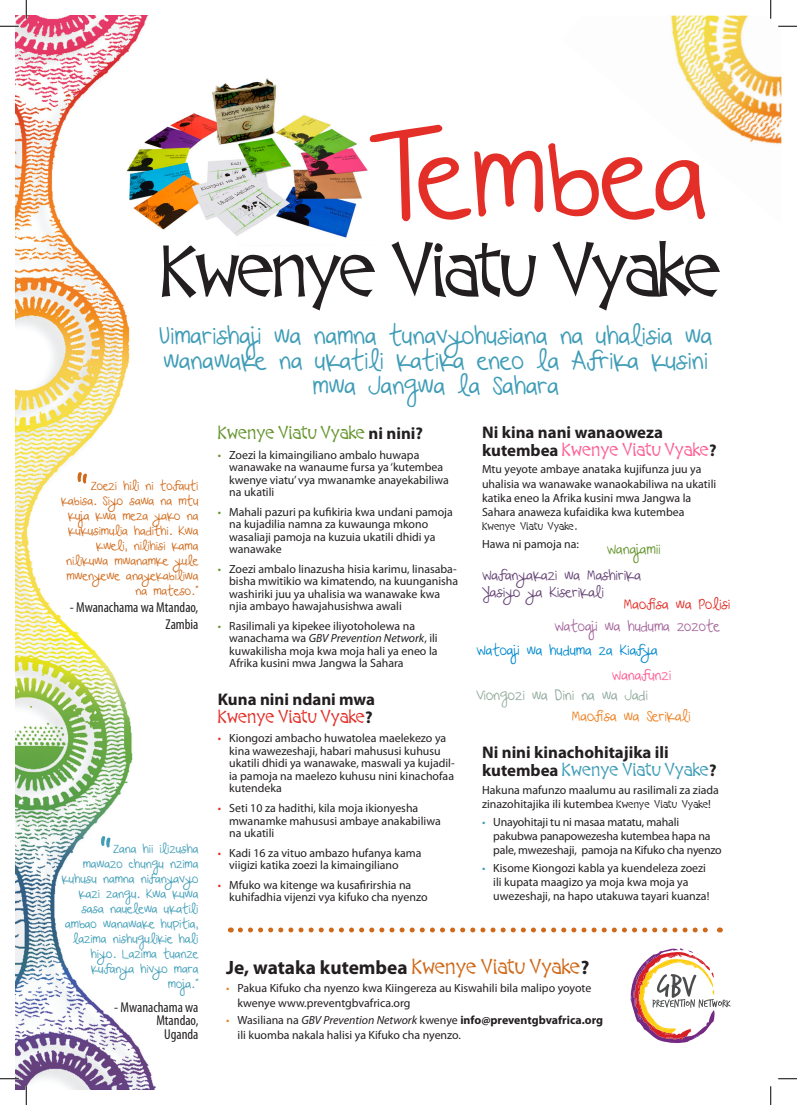
<style>
.page{position:relative;width:797px;height:1105px;background:#fff}
.page>*{position:absolute;margin:0;border:0;box-sizing:border-box;transform-origin:0 0}
.t1{font:117px "Beautiful Every Time";color:#e32f28}
.t2{font:69.62px "Doorn Display";letter-spacing:-.05em;color:#231f20}
.t3{font:52.5px "Beautiful Every Time";color:#d06919}
.t4{font:52.5px "Beautiful Every Time";color:#3f9db7}
.t5{font:25px/25px "Beautiful Every Time";color:#3f9db7;text-align:center}
.Paragraph_Style_1{font:700 19.38px "Myriad Pro";color:#231f20}
.Paragraph_Style_1-2{font:700 16.88px/17.5px "Myriad Pro";color:#231f20}
.t6{font:16.88px "Doorn Display";color:#66952f}
.t7{font:condensed 14.38px/13.8px "Myriad Pro";color:#231f20;text-align:right}
.t8{font:14.38px/17.2px "Beautiful Every Time";color:#664476}
.t9{font:14.38px "Beautiful Every Time";color:#0089cf}
.t10{font:14.38px "Beautiful Every Time";color:#91aa9c}
.t11{font:14.38px "Beautiful Every Time";color:#a5669c}
.t12{font:14.38px "Beautiful Every Time";color:#ed8123}
.t13{font:14.38px "Beautiful Every Time";color:#e32f28}
.t14{font:14.38px "Beautiful Every Time";color:#66952f}
.t15{font:14.38px "Beautiful Every Time";color:#fd5f95}
.t16{font:12.5px/15px "Beautiful Every Time";color:#3f9db7;text-align:right}
.t17{font:12.5px/15px "Beautiful Every Time";color:#d06919;text-align:right}
.Paragraph_Style_1-3{font:11.88px/12.5px "Myriad Pro";color:#231f20}
.t18{font:10px "Doorn Display";color:#231f20}
.s1{font-family:"Myriad Pro";font-weight:700;color:#231f20}
.s2{color:#66952f}
.s3{font-style:italic}
.s4{font-family:"Doorn Display";font-weight:400;color:#e32f28}
.s5{color:#e32f28}
.s6{font-family:"Doorn Display";font-weight:400;color:#fd5f95}
.s7{font-size:11.88px}
.s8{font-family:"Doorn Display";font-weight:400;color:#3f9db7}
.s9{font-family:"Doorn Display";font-size:10px}
.s10{color:#3f9db7}
.s11{font-family:"Doorn Display";font-weight:400;color:#d06919}
.s12{color:#ed8123}
.s13{font-weight:700}
</style>
<div class="page">
<img style="left:16px;top:16px;width:140px;height:1073px">
<img style="left:117px;top:69px;width:251px;height:177px">
<svg style="left:630px;top:948px;width:100px;height:96px"></svg>
<img style="left:671px;top:16px;width:110px;height:128px">
<svg style="left:240px;top:927px;width:480px;height:5px"></svg>
<svg style="left:0;top:25px;width:19px;height:2px"></svg>
<svg style="left:778px;top:25px;width:19px;height:2px"></svg>
<svg style="left:0;top:1078px;width:19px;height:1px"></svg>
<svg style="left:778px;top:1078px;width:19px;height:1px"></svg>
<svg style="left:25px;top:0;width:2px;height:19px"></svg>
<svg style="left:25px;top:1086px;width:2px;height:19px"></svg>
<svg style="left:770px;top:0;width:1px;height:19px"></svg>
<svg style="left:770px;top:1086px;width:1px;height:19px"></svg>
<p class="t1" style="left:370px;top:106px;width:338px">Tembea</p>
<p class="t2" style="left:160px;top:222px;width:563px">Kwenye Viatu Vyake</p>
<p class="t5" style="left:159px;top:323px;width:554px">Uimarishaji wa namna tunavyohusiana na uhalisia wa wanawake na ukatili katika eneo la Afrika kusini mwa Jangwa la Sahara</p>
<p class="t3" style="left:74px;top:464px;width:17px">“</p>
<p class="t17" style="left:61px;top:478px;width:139px">Zoezi hili ni tofauti kabisa. Siyo sawa na mtu kuja kwa meza yako na kukusimulia hadithi. Kwa kweli, nilihisi kama nilikuwa mwanamke yule mwenyewe anayekabiliwa na mateso.”</p>
<p class="t7" style="left:70px;top:598px;width:130px;line-height:17.2px">- Mwanachama wa Mtandao,<br>Zambia</p>
<p class="t4" style="left:97px;top:828px;width:17px">“</p>
<p class="t16" style="left:62px;top:841px;width:138px">Zana hii ilizusha<br>mawazo chungu nzima kuhusu namna nifanyavyo kazi zangu. Kwa kuwa sasa nauelewa ukatili ambao wanawake hupitia, lazima nishugulikie hali hiyo. Lazima tuanze kufanya hivyo mara moja.”</p>
<p class="t7" style="left:114px;top:1000px;width:86px">- Mwanachama wa<br>Mtandao,<br>Uganda</p>
<p class="t6" style="left:218px;top:421px;width:206px">Kwenye Viatu Vyake <span class="s1">ni nini?</span></p>
<p class="Paragraph_Style_1-3" style="left:229px;top:448px;width:221px;text-indent:-11px"><span class="s2">•</span> Zoezi la kimaingiliano ambalo huwapa wanawake na wanaume fursa ya ‘kutembea kwenye viatu’ vya mwanamke anayekabiliwa na ukatili</p>
<p class="Paragraph_Style_1-3" style="left:229px;top:505px;width:225px;text-indent:-11px"><span class="s2">•</span> Mahali pazuri pa kufikiria kwa undani pamoja na kujadilia namna za kuwaunga mkono wasaliaji pamoja na kuzuia ukatili dhidi ya wanawake</p>
<p class="Paragraph_Style_1-3" style="left:229px;top:562px;width:230px;text-indent:-11px"><span class="s2">•</span> Zoezi ambalo linazusha hisia karimu, linasaba&shy;bisha mwitikio wa kimatendo, na kuunganisha washiriki juu ya uhalisia wa wanawake kwa njia ambayo hawajahusishwa awali</p>
<p class="Paragraph_Style_1-3" style="left:229px;top:619px;width:210px;text-indent:-11px"><span class="s2">•</span> Rasilimali ya kipekee iliyotoholewa na wanachama wa <span class="s3">GBV Prevention Network</span>, ili kuwakilisha moja kwa moja hali ya eneo la Afrika kusini mwa Jangwa la Sahara</p>
<p class="Paragraph_Style_1-2" style="left:218px;top:690px;width:159px">Kuna nini ndani mwa<br><span class="s4">Kwenye Viatu Vyake</span>?</p>
<p class="Paragraph_Style_1-3" style="left:229px;top:732px;width:227px;text-indent:-11px"><span class="s5">•</span> Kiongozi ambacho huwatolea maelekezo ya kina wawezeshaji, habari mahususi kuhusu ukatili dhidi ya wanawake, maswali ya kujadil&shy;ia pamoja na maelezo kuhusu nini kinachofaa kutendeka</p>
<p class="Paragraph_Style_1-3" style="left:229px;top:802px;width:213px;text-indent:-11px"><span class="s5">•</span> Seti 10 za hadithi, kila moja ikionyesha mwanamke mahususi ambaye anakabiliwa na ukatili</p>
<p class="Paragraph_Style_1-3" style="left:229px;top:846px;width:194px;text-indent:-11px"><span class="s5">•</span> Kadi 16 za vituo ambazo hufanya kama viigizi katika zoezi la kimaingiliano</p>
<p class="Paragraph_Style_1-3" style="left:229px;top:878px;width:200px;text-indent:-11px"><span class="s5">•</span> Mfuko wa kitenge wa kusafirirshia na kuhifadhia vijenzi vya kifuko cha nyenzo</p>
<p class="Paragraph_Style_1-2" style="left:482px;top:423px;width:236px">Ni kina nani wanaoweza kutembea <span class="s6">Kwenye Viatu Vyake</span>?</p>
<p class="Paragraph_Style_1-3" style="left:482px;top:462px;width:236px;line-height:14.2px">Mtu yeyote ambaye anataka kujifunza juu ya uhalisia wa wanawake wanaokabiliwa na ukatili katika eneo la Afrika kusini mwa Jangwa la Sahara anaweza kufaidika kwa kutembea</p>
<p class="t18" style="left:482px;top:520px;width:97px">Kwenye Viatu Vyake<span class="s7">.</span></p>
<p class="Paragraph_Style_1-3" style="left:482px;top:538px;width:98px">Hawa ni pamoja na:</p>
<p class="t14" style="left:607px;top:540px;width:55px">Wanajamii</p>
<p class="t8" style="left:482px;top:566px;width:160px">Wafanyakazi wa Mashirika<br>Yasiyo ya Kiserikali</p>
<p class="t11" style="left:554px;top:618px;width:167px">Watoaji wa huduma zozote</p>
<p class="t13" style="left:624px;top:595px;width:108px">Maofisa wa Polisi</p>
<p class="t9" style="left:476px;top:642px;width:183px">Watoaji wa huduma za Kiafya</p>
<p class="t10" style="left:476px;top:687px;width:173px">Viongozi wa Dini na wa Jadi</p>
<p class="t15" style="left:612px;top:666px;width:61px">Wanafunzi</p>
<p class="t12" style="left:572px;top:707px;width:120px">Maofisa wa Serikali</p>
<p class="Paragraph_Style_1-2" style="left:482px;top:743px;width:236px">Ni nini kinachohitajika ili kutembea <span class="s8">Kwenye Viatu Vyake</span>?</p>
<p class="Paragraph_Style_1-3" style="left:482px;top:782px;width:238px;line-height:14.2px">Hakuna mafunzo maalumu au rasilimali za ziada zinazohitajika ili kutembea <span class="s9">Kwenye Viatu Vyake</span>!</p>
<p class="Paragraph_Style_1-3" style="left:493px;top:814px;width:230px;line-height:14.2px;text-indent:-11px"><span class="s10">•</span> Unayohitaji tu ni masaa matatu, mahali pakubwa panapowezesha kutembea hapa na pale, mwezeshaji, pamoja na Kifuko cha nyenzo</p>
<p class="Paragraph_Style_1-3" style="left:493px;top:861px;width:218px;line-height:14.2px;text-indent:-11px"><span class="s10">•</span> Kisome Kiongozi kabla ya kuendeleza zoezi ili kupata maagizo ya moja kwa moja ya uwezeshaji, na hapo utakuwa tayari kuanza!</p>
<p class="Paragraph_Style_1" style="left:226px;top:955px;width:364px">Je, wataka kutembea <span class="s11">Kwenye Viatu Vyake</span>?</p>
<p class="Paragraph_Style_1-3" style="left:237px;top:981px;width:355px;line-height:14.2px;text-indent:-11px"><span class="s12">•</span> Pakua Kifuko cha nyenzo kwa Kiingereza au Kiswahili bila malipo yoyote kwenye www.preventgbvafrica.org</p>
<p class="Paragraph_Style_1-3" style="left:237px;top:1013px;width:367px;line-height:14.2px;text-indent:-11px"><span class="s12">•</span> Wasiliana na <span class="s3">GBV Prevention Network</span> kwenye <span class="s13">info@preventgbvafrica.org </span>ili kuomba nakala halisi ya Kifuko cha nyenzo.</p>
</div>
